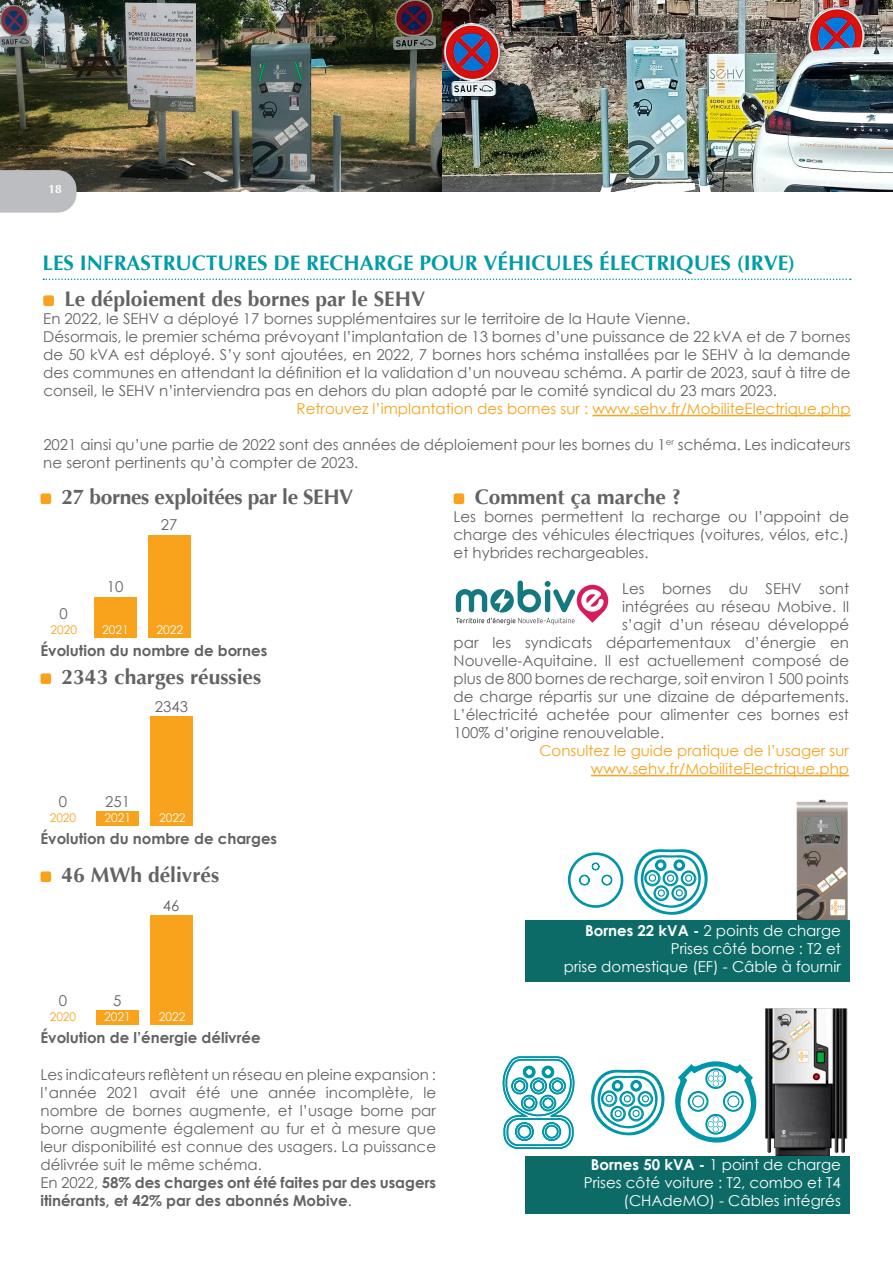
<style>
.page{position:relative;width:893px;height:1263px;background:#fff}
.page>*{position:absolute;margin:0;border:0;box-sizing:border-box;transform-origin:0 0}
.t1{font:700 21px "Optima";color:#636366}
.t2{font:700 21px "Optima";color:#009ca8}
.t3{font:700 21px "Optima";letter-spacing:-.02em;color:#636366}
.t4{font:15px/18px "Century Gothic";color:#636366}
.t5{font:15px/18px "Century Gothic";color:#fff;text-align:right}
.t6{font:15px/18px "Century Gothic";color:#f9a21c;text-align:right}
.t7{font:700 15px "Century Gothic";color:#636366}
.t8{font:12px "Century Gothic";color:#fff}
.t9{font:12px "Century Gothic";color:#f9a21c}
.t10{font:700 12px "Optima";color:#fff}
.s1{font-weight:700}
</style>
<div class="page">
<img style="left:0;top:0;width:893px;height:497px">
<hr style="left:592px;top:415px;width:259px;height:1px;background:#f9a21c">
<div style="left:43px;top:295px;width:11px;height:11px;background:#f9a21c;border-radius:2px"></div>
<div style="left:41px;top:493px;width:10px;height:11px;background:#f9a21c;border-radius:2px"></div>
<div style="left:41px;top:673px;width:10px;height:11px;background:#f9a21c;border-radius:2px"></div>
<div style="left:41px;top:871px;width:10px;height:11px;background:#f9a21c;border-radius:2px"></div>
<img style="left:772px;top:799px;width:78px;height:122px">
<div style="left:525px;top:921px;width:324px;height:61px;background:#0d6b67"></div>
<hr style="left:591px;top:775px;width:258px;height:1px;background:#f9a21c">
<div style="left:454px;top:493px;width:10px;height:11px;background:#f9a21c;border-radius:2px"></div>
<svg style="left:634px;top:849px;width:74px;height:66px"></svg>
<div style="left:649px;top:875px;width:7px;height:6px;background:#fff;border-radius:50%"></div>
<div style="left:649px;top:874px;width:7px;height:8px;border:1px solid #0096a9;border-radius:50%"></div>
<svg style="left:591px;top:1069px;width:74px;height:67px"></svg>
<div style="left:606px;top:1095px;width:6px;height:7px;background:#fff;border-radius:50%"></div>
<div style="left:605px;top:1095px;width:8px;height:7px;border:1px solid #0096a9;border-radius:50%"></div>
<svg style="left:568px;top:852px;width:55px;height:56px"></svg>
<svg style="left:456px;top:580px;width:152px;height:45px"></svg>
<img style="left:765px;top:1008px;width:85px;height:188px">
<div style="left:525px;top:1156px;width:324px;height:57px;background:#0d6b67"></div>
<svg style="left:502px;top:1056px;width:73px;height:93px"></svg>
<div style="left:533px;top:1080px;width:11px;height:12px;border:2px solid #0096a9;border-radius:50%"></div>
<div style="left:514px;top:1080px;width:11px;height:12px;border:2px solid #0096a9;border-radius:50%"></div>
<div style="left:552px;top:1080px;width:11px;height:12px;border:2px solid #0096a9;border-radius:50%"></div>
<div style="left:542px;top:1097px;width:12px;height:11px;border:2px solid #0096a9;border-radius:50%"></div>
<div style="left:524px;top:1097px;width:11px;height:11px;border:2px solid #0096a9;border-radius:50%"></div>
<div style="left:524px;top:1067px;width:10px;height:10px;border:2px solid #0096a9;border-radius:50%"></div>
<div style="left:543px;top:1067px;width:10px;height:10px;border:2px solid #0096a9;border-radius:50%"></div>
<div style="left:545px;top:1125px;width:14px;height:13px;border:2px solid #0096a9;border-radius:50%"></div>
<div style="left:518px;top:1125px;width:13px;height:13px;border:2px solid #0096a9;border-radius:50%"></div>
<svg style="left:675px;top:1061px;width:82px;height:82px"></svg>
<div style="left:94px;top:597px;width:42px;height:40px;background:#f9a21c"></div>
<div style="left:148px;top:535px;width:42px;height:102px;background:#f9a21c"></div>
<div style="left:150px;top:716px;width:43px;height:109px;background:#f9a21c"></div>
<div style="left:96px;top:811px;width:43px;height:14px;background:#f9a21c"></div>
<div style="left:96px;top:1010px;width:43px;height:14px;background:#f9a21c"></div>
<div style="left:150px;top:915px;width:43px;height:109px;background:#f9a21c"></div>
<p class="t10" style="left:49px;top:182px;width:15px">18</p>
<h1 class="t2" style="left:43px;top:251px;width:754px">LES INFRASTRUCTURES DE RECHARGE POUR VÉHICULES ÉLECTRIQUES (IRVE)</h1>
<h1 class="t1" style="left:64px;top:287px;width:362px">Le déploiement des bornes par le SEHV</h1>
<p class="t4" style="left:43px;top:309px;width:809px">En 2022, le SEHV a déployé 17 bornes supplémentaires sur le territoire de la Haute Vienne.<br>Désormais, le premier schéma prévoyant l’implantation de 13 bornes d’une puissance de 22 kVA et de 7 bornes de 50 kVA est déployé. S’y sont ajoutées, en 2022, 7 bornes hors schéma installées par le SEHV à la demande des communes en attendant la définition et la validation d’un nouveau schéma. A partir de 2023, sauf à titre de conseil, le SEHV n’interviendra pas en dehors du plan adopté par le comité syndical du 23 mars 2023.</p>
<p class="t6" style="left:297px;top:399px;width:555px">Retrouvez l’implantation des bornes sur : www.sehv.fr/MobiliteElectrique.php</p>
<p class="t4" style="left:43px;top:435px;width:809px">2021 ainsi qu’une partie de 2022 sont des années de déploiement pour les bornes du 1<sup>er</sup> schéma. Les indicateurs ne seront pertinents qu’à compter de 2023.</p>
<h1 class="t3" style="left:62px;top:485px;width:293px">27 bornes exploitées par le SEHV</h1>
<h1 class="t1" style="left:475px;top:485px;width:208px">Comment ça marche ?</h1>
<p class="t4" style="left:454px;top:507px;width:397px;text-align:justify">Les bornes permettent la recharge ou l’appoint de charge des véhicules électriques (voitures, vélos, etc.) et hybrides rechargeables.</p>
<p class="t4" style="left:622px;top:579px;width:228px">Les bornes du SEHV sont</p>
<p class="t4" style="left:622px;top:597px;width:228px">intégrées au réseau Mobive. Il</p>
<p class="t4" style="left:622px;top:615px;width:228px">s’agit d’un réseau développé</p>
<p class="t4" style="left:454px;top:633px;width:397px">par les syndicats départementaux d’énergie en</p>
<p class="t4" style="left:454px;top:651px;width:397px">Nouvelle-Aquitaine. Il est actuellement composé de</p>
<p class="t4" style="left:454px;top:669px;width:397px">plus de 800 bornes de recharge, soit environ 1 500 points</p>
<p class="t4" style="left:454px;top:687px;width:397px">de charge répartis sur une dizaine de départements.</p>
<p class="t4" style="left:454px;top:705px;width:397px">L’électricité achetée pour alimenter ces bornes est</p>
<p class="t4" style="left:454px;top:723px;width:212px">100% d’origine renouvelable.</p>
<p class="t6" style="left:539px;top:741px;width:311px">Consultez le guide pratique de l’usager sur www.sehv.fr/MobiliteElectrique.php</p>
<p class="t4" style="left:161px;top:515px;width:18px">27</p>
<p class="t4" style="left:107px;top:577px;width:18px">10</p>
<p class="t4" style="left:60px;top:604px;width:10px">0</p>
<p class="t9" style="left:50px;top:621px;width:28px">2020</p>
<p class="t8" style="left:102px;top:621px;width:28px">2021</p>
<p class="t8" style="left:157px;top:621px;width:28px">2022</p>
<p class="t7" style="left:41px;top:642px;width:228px">Évolution du nombre de bornes</p>
<h1 class="t1" style="left:62px;top:665px;width:201px">2343 charges réussies</h1>
<p class="t4" style="left:155px;top:697px;width:35px">2343</p>
<p class="t4" style="left:59px;top:792px;width:10px">0</p>
<p class="t9" style="left:50px;top:809px;width:28px">2020</p>
<p class="t4" style="left:105px;top:792px;width:26px">251</p>
<p class="t8" style="left:105px;top:809px;width:28px">2021</p>
<p class="t8" style="left:159px;top:809px;width:28px">2022</p>
<p class="t7" style="left:41px;top:829px;width:238px">Évolution du nombre de charges</p>
<h1 class="t1" style="left:62px;top:863px;width:159px">46 MWh délivrés</h1>
<p class="t4" style="left:163px;top:896px;width:18px">46</p>
<p class="t4" style="left:59px;top:991px;width:10px">0</p>
<p class="t9" style="left:50px;top:1008px;width:28px">2020</p>
<p class="t4" style="left:113px;top:991px;width:10px">5</p>
<p class="t8" style="left:104px;top:1008px;width:28px">2021</p>
<p class="t8" style="left:159px;top:1008px;width:28px">2022</p>
<p class="t7" style="left:41px;top:1028px;width:222px">Évolution de l’énergie délivrée</p>
<p class="t4" style="left:40px;top:1065px;width:397px">Les indicateurs reflètent un réseau en pleine expansion : l’année 2021 avait été une année incomplète, le nombre de bornes augmente, et l’usage borne par borne augmente également au fur et à mesure que leur disponibilité est connue des usagers. La puissance délivrée suit le même schéma.<br>En 2022, <span class="s1">58% des charges ont été faites par des usagers itinérants, et 42% par des abonnés Mobive</span>.</p>
<p class="t5" style="left:564px;top:921px;width:279px"><span class="s1">Bornes 22 kVA -</span> 2 points de charge<br>Prises côté borne : T2 et<br>prise domestique (EF) - Câble à fournir</p>
<p class="t5" style="left:584px;top:1155px;width:259px"><span class="s1">Bornes 50 kVA -</span> 1 point de charge<br>Prises côté voiture : T2, combo et T4 (CHAdeMO) - Câbles intégrés</p>
</div>
